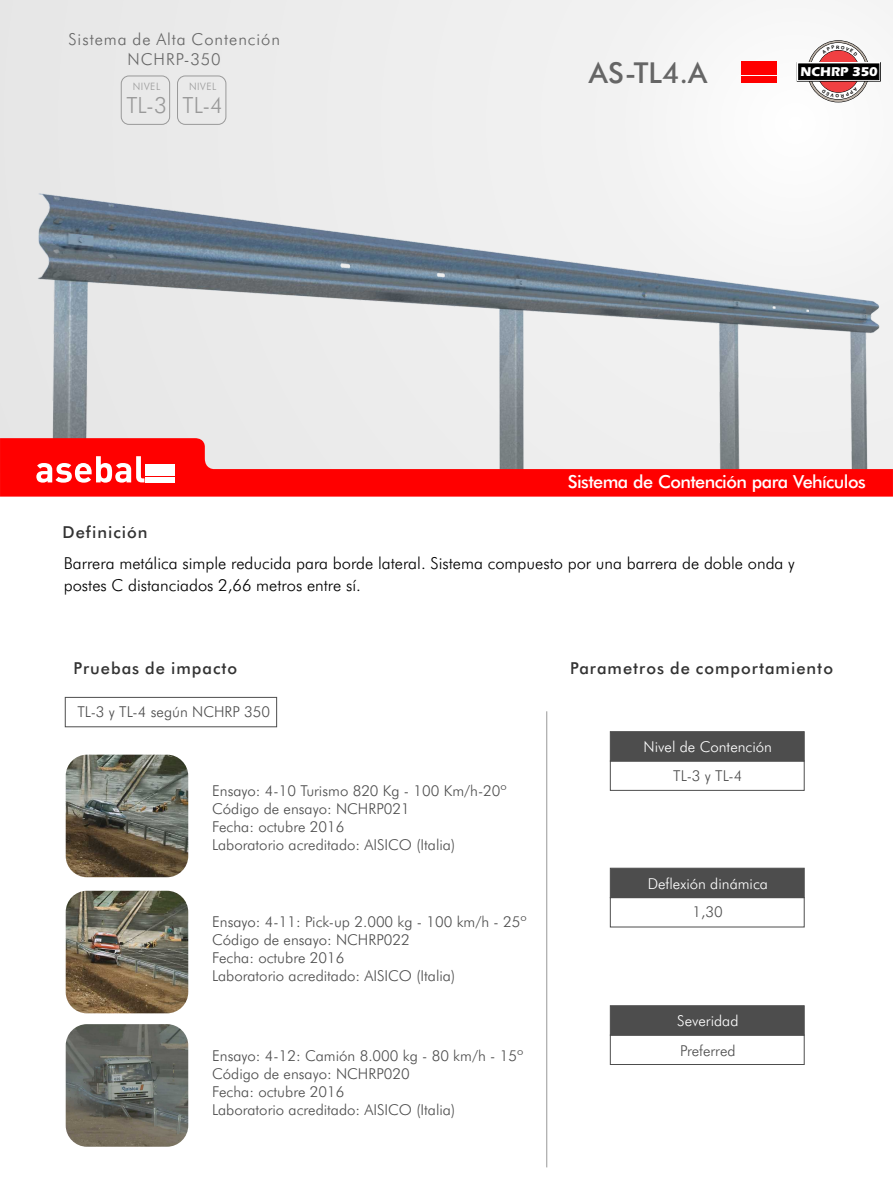
<style>
.page{position:relative;width:893px;height:1191px;background:#fff}
.page>*{position:absolute;margin:0;border:0;box-sizing:border-box;transform-origin:0 0}
.t1{font:500 28.8px "Futura BT";color:#666}
.t2{font:300 22.35px "Futura BT";color:#999}
.t3{font:500 18px "Futura BT";letter-spacing:-.03em;color:#fff}
.t4{font:300 16.5px/21.8px "Futura BT";color:#000}
.t5{font:500 16.5px "Futura BT";letter-spacing:.06em;color:#333}
.t6{font:300 16.5px/19.8px "Futura BT";letter-spacing:.06em;color:#666;text-align:center}
.t7{font:300 15px/18px "Futura BT";color:#4d4d4d}
.t8{font:300 15px "Futura BT";color:#fff}
.t9{font:700 13.2px "Eras ITC";color:#fff}
.t10{font:300 10.2px "Futura BT";letter-spacing:.06em;color:#999}
.t11{font:700 4.65px "Arial";color:#000}
</style>
<div class="page">
<div style="left:0;top:0;width:893px;height:472px;background:#ededed"></div>
<img style="left:37px;top:101px;width:847px;height:337px">
<div style="left:742px;top:61px;width:35px;height:6px;background:#f00"></div>
<div style="left:742px;top:69px;width:35px;height:6px;background:#f00"></div>
<div style="left:742px;top:76px;width:35px;height:7px;background:#f00"></div>
<svg style="left:0;top:438px;width:893px;height:58px;fill:#f00"></svg>
<div style="left:145px;top:464px;width:30px;height:5px;background:#fff"></div>
<div style="left:145px;top:470px;width:30px;height:6px;background:#fff"></div>
<div style="left:145px;top:477px;width:30px;height:5px;background:#fff"></div>
<svg style="left:36px;top:456px;width:108px;height:26px"></svg>
<div style="left:65px;top:697px;width:212px;height:30px;border:1px solid #4d4d4d"></div>
<div style="left:610px;top:731px;width:194px;height:30px;background:#4d4d4d"></div>
<div style="left:121px;top:76px;width:49px;height:49px;border:1px solid #999;border-radius:8px"></div>
<div style="left:177px;top:76px;width:49px;height:49px;border:1px solid #999;border-radius:8px"></div>
<img style="left:66px;top:754px;width:122px;height:123px;border-radius:21px">
<img style="left:66px;top:890px;width:122px;height:123px;border-radius:21px">
<img style="left:66px;top:1024px;width:122px;height:122px;border-radius:21px">
<hr style="left:546px;top:711px;width:1px;height:456px;background:#999">
<div style="left:610px;top:761px;width:194px;height:29px;border:1px solid #4d4d4d"></div>
<div style="left:610px;top:868px;width:194px;height:29px;background:#4d4d4d"></div>
<div style="left:610px;top:897px;width:194px;height:30px;border:1px solid #4d4d4d"></div>
<div style="left:610px;top:1005px;width:194px;height:30px;background:#4d4d4d"></div>
<div style="left:610px;top:1035px;width:194px;height:29px;border:1px solid #4d4d4d"></div>
<svg style="left:808px;top:41px;width:61px;height:61px"></svg>
<svg style="left:810px;top:43px;width:56px;height:56px"></svg>
<div style="left:817px;top:50px;width:43px;height:43px;border:1px solid #000;border-radius:50%"></div>
<svg style="left:817px;top:51px;width:42px;height:41px"></svg>
<svg style="left:797px;top:63px;width:83px;height:18px"></svg>
<svg style="left:798px;top:64px;width:81px;height:16px"></svg>
<svg style="left:822px;top:46px;width:13px;height:8px"></svg>
<svg style="left:841px;top:45px;width:17px;height:11px"></svg>
<svg style="left:822px;top:87px;width:36px;height:11px"></svg>
<p class="t6" style="left:68px;top:31px;width:213px">Sistema de Alta Contención<br>NCHRP-350</p>
<p class="t10" style="left:133px;top:82px;width:29px">NIVEL</p>
<h2 class="t2" style="left:126px;top:96px;width:42px">TL-3</h2>
<p class="t10" style="left:189px;top:82px;width:29px">NIVEL</p>
<h2 class="t2" style="left:183px;top:96px;width:42px">TL-4</h2>
<p class="t5" style="left:63px;top:525px;width:87px">Definición</p>
<h1 class="t1" style="left:589px;top:61px;width:120px">AS-TL4.A</h1>
<p class="t11" style="left:836px;top:45px;width:5px">R</p>
<p class="t9" style="left:800px;top:67px;width:79px">NCHRP 350</p>
<p class="t3" style="left:568px;top:474px;width:299px">Sistema de Contención para Vehículos</p>
<p class="t4" style="left:64px;top:554px;width:733px">Barrera metálica simple reducida para borde lateral. Sistema compuesto por una barrera de doble onda y postes C distanciados 2,66 metros entre sí.</p>
<p class="t5" style="left:74px;top:661px;width:165px">Pruebas de impacto</p>
<p class="t7" style="left:77px;top:704px;width:194px">TL-3 y TL-4 según NCHRP 350</p>
<p class="t7" style="left:212px;top:783px;width:296px">Ensayo: 4-10 Turismo 820 Kg - 100 Km/h-20º<br>Código de ensayo: NCHRP021<br>Fecha: octubre 2016<br>Laboratorio acreditado: AISICO (Italia)</p>
<p class="t7" style="left:212px;top:913px;width:316px">Ensayo: 4-11: Pick-up 2.000 kg - 100 km/h - 25º Código de ensayo: NCHRP022<br>Fecha: octubre 2016<br>Laboratorio acreditado: AISICO (Italia)</p>
<p class="t7" style="left:212px;top:1048px;width:313px">Ensayo: 4-12: Camión 8.000 kg - 80 km/h - 15º Código de ensayo: NCHRP020<br>Fecha: octubre 2016<br>Laboratorio acreditado: AISICO (Italia)</p>
<p class="t5" style="left:570px;top:661px;width:264px">Parametros de comportamiento</p>
<p class="t8" style="left:644px;top:740px;width:130px">Nivel de Contención</p>
<p class="t7" style="left:673px;top:767px;width:71px">TL-3 y TL-4</p>
<p class="t8" style="left:648px;top:877px;width:122px">Deflexión dinámica</p>
<p class="t7" style="left:692px;top:903px;width:32px">1,30</p>
<p class="t8" style="left:677px;top:1014px;width:63px">Severidad</p>
<p class="t7" style="left:680px;top:1043px;width:57px">Preferred</p>
</div>
